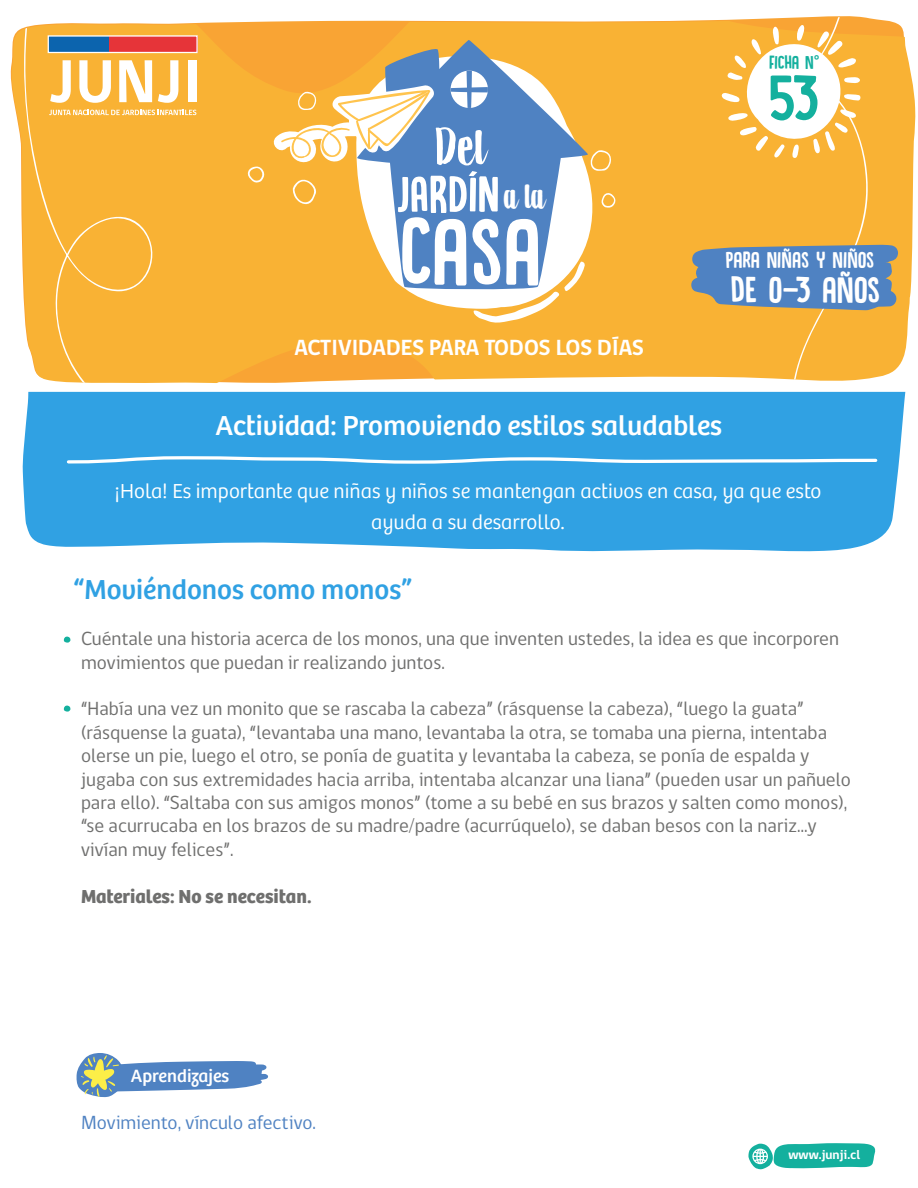
<style>
.page{position:relative;width:918px;height:1188px;background:#fff}
.page>*{position:absolute;margin:0;border:0;box-sizing:border-box;transform-origin:0 0}
.t1{font:99.6px "DK Canoodle";color:#fff}
.t2{font:67.5px "DK Canoodle";color:#14b09e}
.t3{font:57.45px "DK Aiguille";color:#fff}
.t4{font:53.7px "DK Canoodle";color:#fff}
.t5{font:38.55px "DK Canoodle";color:#fff}
.t6{font:28.5px "Bree";color:#fff}
.t7{font:28.5px "Bree";color:#30a1e3}
.t8{font:23.85px "DK Canoodle";color:#fff}
.t9{font:700 22.5px "gob CL";letter-spacing:-.01em;color:#fff}
.t10{font:300 21px/30.9px "Bree";color:#fff;text-align:center}
.t11{font:19.5px/23.4px "gob CL";color:#6f6f6e}
.t12{font:19.5px "gob CL";color:#4f82c2}
.t13{font:700 19.5px "Bree";color:#6f6f6e}
.t14{font:19.5px "DK Canoodle";letter-spacing:-.01em;color:#14b09e}
.t15{font:18.45px "Bree";color:#fff}
.t16{font:700 13.05px "gob CL";color:#fff}
.s1{font-family:"Bree"}
.s2{font-family:"DK Aiguille";font-size:39.9px}
</style>
<div class="page">
<div style="left:23px;top:392px;width:882px;height:160px;background:#30a1e3"></div>
<svg style="left:10px;top:18px;width:906px;height:363px;background:#f9bb51"></svg>
<div style="left:619px;top:17px;width:249px;height:364px;background:#f9b234"></div>
<svg style="left:24px;top:18px;width:321px;height:365px;background:#f9b33a"></svg>
<svg style="left:50px;top:60px;width:21px;height:43px"></svg>
<svg style="left:79px;top:60px;width:32px;height:43px"></svg>
<svg style="left:119px;top:60px;width:33px;height:42px"></svg>
<svg style="left:158px;top:60px;width:20px;height:43px"></svg>
<div style="left:188px;top:60px;width:8px;height:42px;background:#fff"></div>
<svg style="left:49px;top:110px;width:147px;height:5px"></svg>
<svg style="left:47px;top:35px;width:151px;height:19px;background:#a5697b"></svg>
<svg style="left:355px;top:54px;width:239px;height:255px;fill:#f9b234"></svg>
<svg style="left:357px;top:40px;width:232px;height:251px;fill:#4f82c2"></svg>
<svg style="left:451px;top:71px;width:37px;height:37px"></svg>
<svg style="left:247px;top:84px;width:190px;height:120px"></svg>
<svg style="left:473px;top:262px;width:113px;height:61px"></svg>
<svg style="left:601px;top:193px;width:16px;height:15px"></svg>
<svg style="left:590px;top:150px;width:21px;height:21px"></svg>
<svg style="left:748px;top:1143px;width:128px;height:26px;background:#43bfb1"></svg>
<svg style="left:722px;top:25px;width:140px;height:133px"></svg>
<svg style="left:65px;top:455px;width:814px;height:10px"></svg>
<svg style="left:691px;top:245px;width:207px;height:65px;background:#6387b0"></svg>
<svg style="left:76px;top:1053px;width:192px;height:45px"></svg>
<svg style="left:64px;top:637px;width:6px;height:6px"></svg>
<svg style="left:64px;top:706px;width:6px;height:6px"></svg>
<p class="t14" style="left:769px;top:52px;width:52px">FICHA N<span class="s1">°</span></p>
<h3 class="t3" style="left:435px;top:116px;width:53px">Del</h3>
<h3 class="t4" style="left:396px;top:167px;width:150px">JARDÍN<span class="s2">a la</span></h3>
<h1 class="t1" style="left:399px;top:200px;width:143px">CASA</h1>
<p class="t9" style="left:294px;top:332px;width:351px">ACTIVIDADES PARA TODOS LOS DÍAS</p>
<h2 class="t2" style="left:769px;top:63px;width:52px">53</h2>
<p class="t8" style="left:725px;top:248px;width:150px">PARA NIÑAS Y NIÑOS</p>
<h3 class="t5" style="left:730px;top:270px;width:151px">DE 0-3 AÑOS</h3>
<h3 class="t6" style="left:216px;top:408px;width:508px">Actividad: Promoviendo estilos saludables</h3>
<p class="t10" style="left:115px;top:476px;width:708px">¡Hola! Es importante que niñas y niños se mantengan activos en casa, ya que esto ayuda a su desarrollo.</p>
<h3 class="t7" style="left:73px;top:573px;width:340px">“Moviéndonos como monos”</h3>
<p class="t11" style="left:81px;top:628px;width:759px">Cuéntale una historia acerca de los monos, una que inventen ustedes, la idea es que incorporen movimientos que puedan ir realizando juntos.</p>
<p class="t11" style="left:81px;top:698px;width:771px">“Había una vez un monito que se rascaba la cabeza” (rásquense la cabeza), “luego la guata” (rásquense la guata), “levantaba una mano, levantaba la otra, se tomaba una pierna, intentaba olerse un pie, luego el otro, se ponía de guatita y levantaba la cabeza, se ponía de espalda y jugaba con sus extremidades hacia arriba, intentaba alcanzar una liana” (pueden usar un pañuelo para ello). “Saltaba con sus amigos monos” (tome a su bebé en sus brazos y salten como monos), “se acurrucaba en los brazos de su madre/padre (acurrúquelo), se daban besos con la nariz…y vivían muy felices”.</p>
<p class="t13" style="left:81px;top:884px;width:232px">Materiales: No se necesitan.</p>
<p class="t15" style="left:131px;top:1065px;width:100px">Aprendizajes</p>
<p class="t12" style="left:81px;top:1109px;width:236px">Movimiento, vínculo afectivo.</p>
<p class="t16" style="left:789px;top:1145px;width:73px">www.junji.cl</p>
</div>
